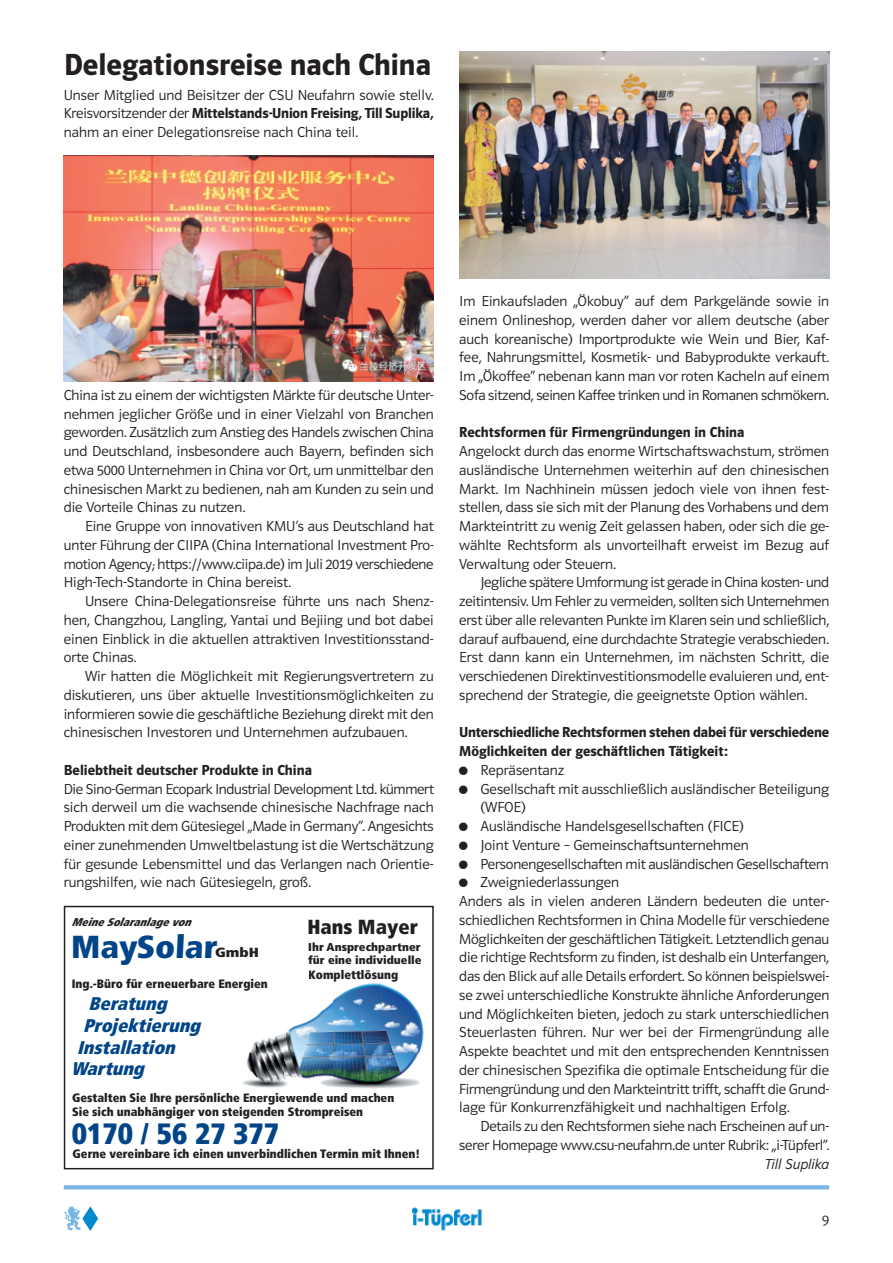
<style>
.page{position:relative;width:893px;height:1263px;background:#fff}
.page>*{position:absolute;margin:0;border:0;box-sizing:border-box;transform-origin:0 0}
.t1{font:900 condensed 31.8px "Frutiger";color:#014588;scale:1.06 1}
.t2{font:600 31.5px "Polo 22";color:#231f20}
.t3{font:900 condensed 29.4px "Frutiger";color:#014588}
.t4{font:900 condensed 20.4px "Frutiger";color:#231f20}
.t5{font:italic 900 condensed 18.45px "Frutiger";color:#014588}
.t6{font:15px/18.8px "Polo 22 Leicht";color:#231f20;text-align:justify}
.t7{font:600 15px/18.8px "Polo 22";color:#231f20}
.t8{font:15px "Polo 22 Leicht Kursiv";color:#231f20}
.t9{font:900 condensed 13.2px "Frutiger";color:#231f20;scale:1.19 1}
.t10{font:900 condensed 12.15px/14px "Frutiger";color:#231f20}
.t11{font:900 condensed 11.4px/13.6px "Frutiger";color:#231f20;scale:1.06 1}
.t12{font:italic 900 condensed 11.25px "Frutiger";color:#231f20}
.s1{font-family:"Polo 22 Leicht";font-weight:400}
.s2{font-family:"AG Figures+Pi BQ";font-size:12px}
</style>
<div class="page">
<svg style="left:64px;top:1185px;width:765px;height:4px;background:#7ebae5"></svg>
<svg style="left:64px;top:1206px;width:34px;height:25px"></svg>
<img style="left:411px;top:1207px;width:71px;height:23px">
<img style="left:249px;top:983px;width:175px;height:70px">
<img style="left:243px;top:1053px;width:42px;height:35px">
<img style="left:285px;top:1053px;width:96px;height:36px">
<img style="left:381px;top:1053px;width:39px;height:36px">
<div style="left:64px;top:906px;width:370px;height:263px;border:2px solid #231f20"></div>
<img style="left:64px;top:156px;width:370px;height:225px">
<img style="left:459px;top:51px;width:370px;height:228px">
<h2 class="t2" style="left:64px;top:47px;width:369px">Delegationsreise nach China</h2>
<p class="t6" style="left:64px;top:85px;width:371px">Unser Mitglied und Beisitzer der CSU Neufahrn sowie stellv.</p>
<p class="t7" style="left:64px;top:104px;width:372px"><span class="s1">Kreisvorsitzender der</span> Mittelstands-Union Freising, Till Suplika,</p>
<p class="t6" style="left:64px;top:123px;width:296px">nahm an einer Delegationsreise nach China teil.</p>
<p class="t6" style="left:64px;top:385px;width:372px">China ist zu einem der wichtigsten Märkte für deutsche Unter&shy;nehmen jeglicher Größe und in einer Vielzahl von Branchen geworden. Zusätzlich zum Anstieg des Handels zwischen China und Deutschland, insbesondere auch Bayern, befinden sich etwa 5000 Unternehmen in China vor Ort, um unmittelbar den chinesischen Markt zu bedienen, nah am Kunden zu sein und die Vorteile Chinas zu nutzen.</p>
<p class="t6" style="left:64px;top:517px;width:372px;text-indent:21px">Eine Gruppe von innovativen KMU’s aus Deutschland hat unter Führung der CIIPA (China International Investment Pro&shy;motion Agency; https://www.ciipa.de) im Juli 2019 verschiedene High-Tech-Standorte in China bereist.</p>
<p class="t6" style="left:64px;top:592px;width:371px;text-indent:21px">Unsere China-Delegationsreise führte uns nach Shenz&shy;hen, Changzhou, Langling, Yantai und Bejiing und bot dabei einen Einblick in die aktuellen attraktiven Investitionsstand&shy;orte Chinas.</p>
<p class="t6" style="left:64px;top:667px;width:371px;text-indent:21px">Wir hatten die Möglichkeit mit Regierungsvertretern zu diskutieren, uns über aktuelle Investitionsmöglichkeiten zu informieren sowie die geschäftliche Beziehung direkt mit den chinesischen Investoren und Unternehmen aufzubauen.</p>
<p class="t7" style="left:64px;top:760px;width:250px">Beliebtheit deutscher Produkte in China</p>
<p class="t6" style="left:64px;top:779px;width:372px">Die Sino-German Ecopark Industrial Development Ltd. kümmert sich derweil um die wachsende chinesische Nachfrage nach Produkten mit dem Gütesiegel „Made in Germany“. Angesichts einer zunehmenden Umweltbelastung ist die Wertschätzung für gesunde Lebensmittel und das Verlangen nach Orientie&shy;rungshilfen, wie nach Gütesiegeln, groß.</p>
<p class="t12" style="left:71px;top:915px;width:126px">MeineSolaranlagevon</p>
<h1 class="t1" style="left:71px;top:927px;width:141px">MaySolar</h1>
<p class="t9" style="left:215px;top:945px;width:38px">GmbH</p>
<p class="t10" style="left:72px;top:977px;width:198px">Ing.-Büro für erneuerbare Energien</p>
<p class="t5" style="left:89px;top:992px;width:85px">Beratung</p>
<p class="t5" style="left:83px;top:1014px;width:124px">Projektierung</p>
<p class="t5" style="left:77px;top:1036px;width:105px">Installation</p>
<p class="t5" style="left:71px;top:1057px;width:80px">Wartung</p>
<h3 class="t4" style="left:307px;top:914px;width:112px">Hans Mayer</h3>
<p class="t11" style="left:308px;top:940px;width:108px">Ihr Ansprechpartner für eine individuelle</p>
<p class="t10" style="left:308px;top:968px;width:91px">Komplettlösung</p>
<p class="t10" style="left:72px;top:1091px;width:324px">Gestalten Sie Ihre persönliche nerg ewen e un mac en<br>Sie sich unabhängiger von steigenden Strompreisen</p>
<p class="t10" style="left:73px;top:1146px;width:349px">Gerne vereinbare ich einen unverbindlichen Termin mit Ihnen!</p>
<p class="t10" style="left:243px;top:1091px;width:8px">E</p>
<p class="t10" style="left:275px;top:1091px;width:5px">i</p>
<p class="t10" style="left:309px;top:1091px;width:9px">d</p>
<p class="t10" style="left:340px;top:1091px;width:9px">d</p>
<p class="t10" style="left:374px;top:1091px;width:8px">h</p>
<h3 class="t3" style="left:72px;top:1116px;width:209px">0170 / 56 27 377</h3>
<p class="t6" style="left:459px;top:292px;width:372px">Im Einkaufsladen „Ökobuy“ auf dem Parkgelände sowie in einem Onlineshop, werden daher vor allem deutsche (aber auch koreanische) Importprodukte wie Wein und Bier, Kaf&shy;fee, Nahrungsmittel, Kosmetik- und Babyprodukte verkauft.<br>Im „Ökoffee“ nebenan kann man vor roten Kacheln auf einem Sofa sitzend, seinen Kaffee trinken und in Romanen schmökern.</p>
<p class="t7" style="left:459px;top:423px;width:287px">Rechtsformen für Firmengründungen in China</p>
<p class="t6" style="left:459px;top:442px;width:371px">Angelockt durch das enorme Wirtschaftswachstum, strömen ausländische Unternehmen weiterhin auf den chinesischen Markt. Im Nachhinein müssen jedoch viele von ihnen fest&shy;stellen, dass sie sich mit der Planung des Vorhabens und dem Markteintritt zu wenig Zeit gelassen haben, oder sich die ge&shy;wählte Rechtsform als unvorteilhaft erweist im Bezug auf Verwaltung oder Steuern.</p>
<p class="t6" style="left:459px;top:573px;width:372px;text-indent:21px">Jegliche spätere Umformung ist gerade in China kosten- und zeitintensiv. Um Fehler zu vermeiden, sollten sich Unternehmen erst über alle relevanten Punkte im Klaren sein und schließlich, darauf aufbauend, eine durchdachte Strategie verabschieden.<br>Erst dann kann ein Unternehmen, im nächsten Schritt, die verschiedenen Direktinvestitionsmodelle evaluieren und, ent&shy;sprechend der Strategie, die geeignetste Option wählen.</p>
<p class="t7" style="left:459px;top:723px;width:371px">Unterschiedliche Rechtsformen stehen dabei für verschiedene<br>Möglichkeiten der geschäftlichen Tätigkeit:</p>
<p class="t6" style="left:459px;top:760px;width:107px"><span class="s2">X</span> Repräsentanz</p>
<p class="t6" style="left:459px;top:779px;width:371px"><span class="s2">X</span> Gesellschaft mit ausschließlich ausländischer Beteiligung</p>
<p class="t6" style="left:480px;top:798px;width:47px">(WFOE)</p>
<p class="t6" style="left:459px;top:817px;width:286px"><span class="s2">X</span> Ausländische Handelsgesellschaften (FICE)</p>
<p class="t6" style="left:459px;top:835px;width:291px"><span class="s2">X</span> Joint Venture – Gemeinschaftsunternehmen</p>
<p class="t6" style="left:459px;top:854px;width:371px"><span class="s2">X</span> Personengesellschaften mit ausländischen Gesellschaftern</p>
<p class="t6" style="left:459px;top:873px;width:161px"><span class="s2">X</span> Zweigniederlassungen</p>
<p class="t6" style="left:459px;top:892px;width:371px">Anders als in vielen anderen Ländern bedeuten die unter-</p>
<p class="t6" style="left:459px;top:910px;width:372px">schiedlichen Rechtsformen in China Modelle für verschiedene</p>
<p class="t6" style="left:459px;top:929px;width:371px">Möglichkeiten der geschäftlichen Tätigkeit. Letztendlich genau</p>
<p class="t6" style="left:459px;top:948px;width:371px">die richtige Rechtsform zu finden, ist deshalb ein Unterfangen,</p>
<p class="t6" style="left:459px;top:967px;width:372px">das den Blick auf alle Details erfordert. So können beispielswei-</p>
<p class="t6" style="left:459px;top:985px;width:372px">se zwei unterschiedliche Konstrukte ähnliche Anforderungen</p>
<p class="t6" style="left:459px;top:1004px;width:371px">und Möglichkeiten bieten, jedoch zu stark unterschiedlichen</p>
<p class="t6" style="left:459px;top:1023px;width:371px">Steuerlasten führen. Nur wer bei der Firmengründung alle</p>
<p class="t6" style="left:459px;top:1042px;width:371px">Aspekte beachtet und mit den entsprechenden Kenntnissen</p>
<p class="t6" style="left:459px;top:1060px;width:371px">der chinesischen Spezifika die optimale Entscheidung für die</p>
<p class="t6" style="left:459px;top:1079px;width:371px">Firmengründung und den Markteintritt trifft, schafft die Grund-</p>
<p class="t6" style="left:459px;top:1098px;width:332px">lage für Konkurrenzfähigkeit und nachhaltigen Erfolg.</p>
<p class="t6" style="left:480px;top:1117px;width:350px">Details zu den Rechtsformen siehe nach Erscheinen auf un-</p>
<p class="t6" style="left:459px;top:1135px;width:372px">serer Homepage www.csu-neufahrn.de unter Rubrik: „i-Tüpferl“.</p>
<p class="t8" style="left:765px;top:1156px;width:66px">Till Suplika</p>
<p class="t6" style="left:822px;top:1210px;width:9px">9</p>
</div>
